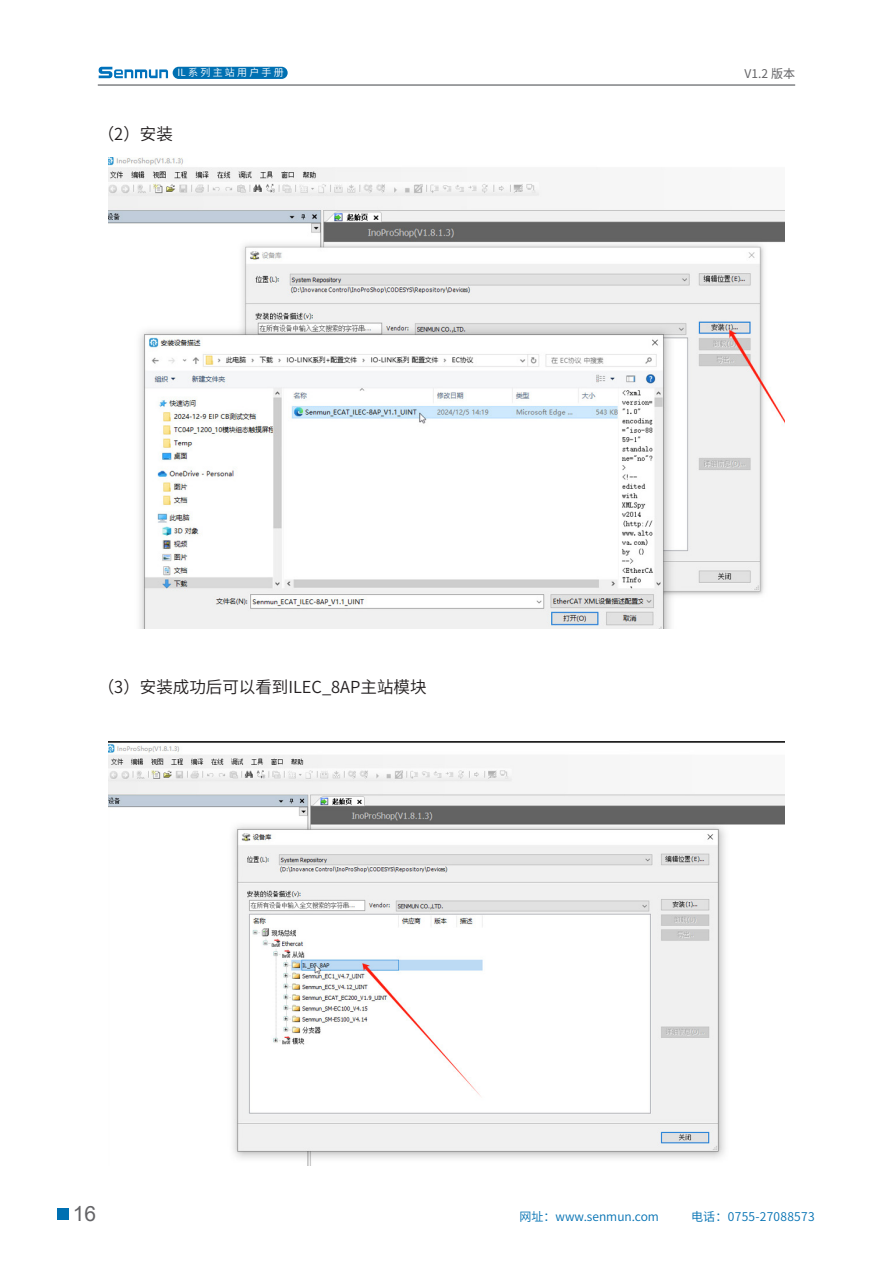
<style>
.page{position:relative;width:893px;height:1263px;background:#fff}
.page>*{position:absolute;margin:0;border:0;box-sizing:border-box;transform-origin:0 0}
.t1{font:21px "Arial";color:#636366}
.段落样式2{font:16.5px "Source Han Sans SC";color:#231f20}
.t2{font:12px "Source Han Sans SC";color:#0070b2}
.t3{font:12px "Source Han Sans SC";letter-spacing:.025em;color:#0070b2}
.t4{font:12px "Source Han Sans SC";color:#636366}
.t5{font:10.05px "Source Han Sans SC";color:#fff}
</style>
<div class="page">
<hr style="left:98px;top:84px;width:697px;height:2px;background:#808285">
<div style="left:173px;top:67px;width:115px;height:12px;background:#0070b2;border-radius:6px"></div>
<div style="left:57px;top:1208px;width:11px;height:11px;background:#0070b2"></div>
<svg style="left:99px;top:67px;width:69px;height:11px"></svg>
<img style="left:109px;top:157px;width:675px;height:472px">
<img style="left:109px;top:742px;width:675px;height:423px">
<p class="t5" style="left:178px;top:67px;width:108px">IL 系 列 主 站 用 户 手 册</p>
<p class="t4" style="left:745px;top:67px;width:52px">V1.2 版本</p>
<p class="段落样式2" style="left:98px;top:125px;width:77px">（2）安装</p>
<p class="段落样式2" style="left:98px;top:677px;width:330px">（3）安装成功后可以看到ILEC_8AP主站模块</p>
<p class="t1" style="left:73px;top:1199px;width:25px">16</p>
<p class="t2" style="left:520px;top:1210px;width:141px">网址：www.senmun.com</p>
<p class="t3" style="left:691px;top:1210px;width:125px">电话：0755-27088573</p>
</div>
